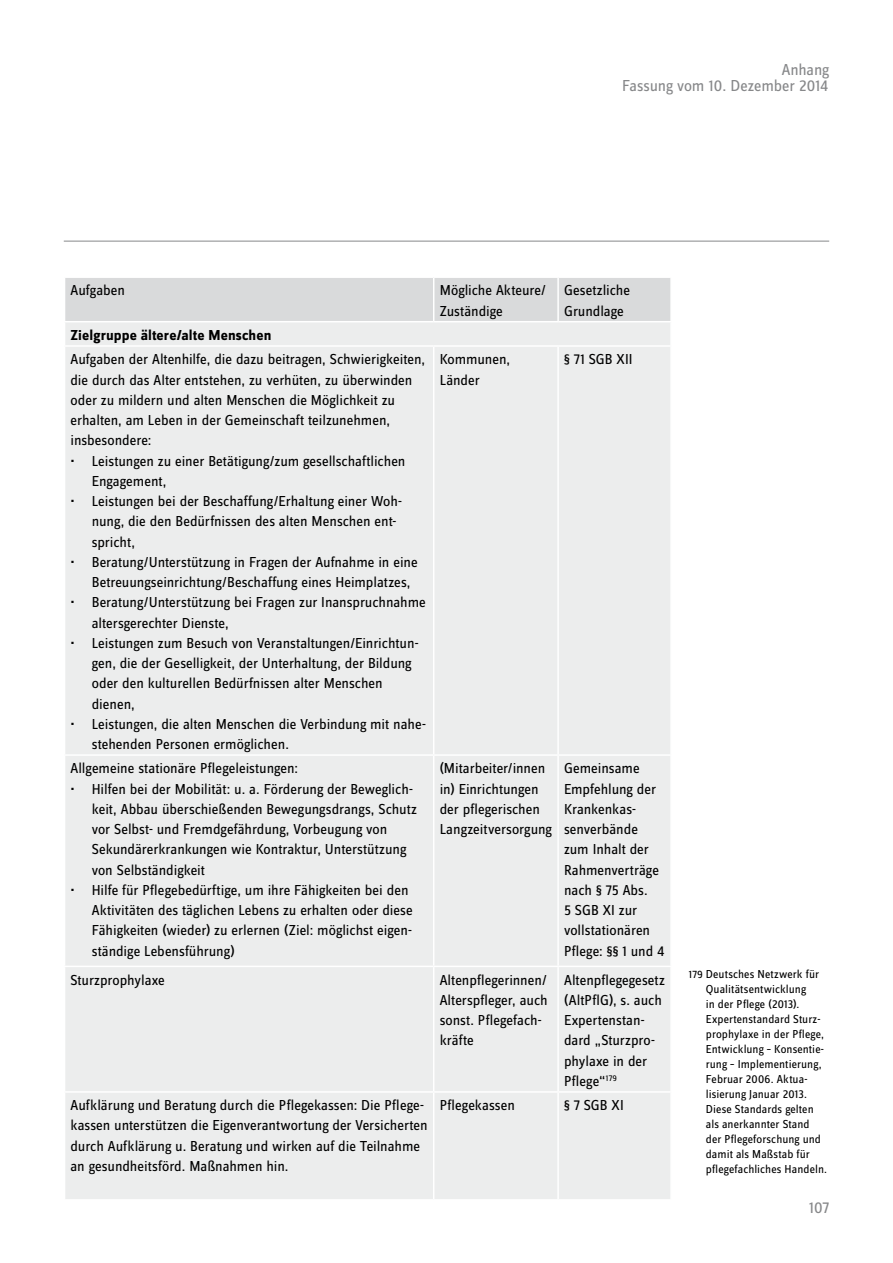
<style>
.page{position:relative;width:893px;height:1263px;background:#fff}
.page>*{position:absolute;margin:0;border:0;box-sizing:border-box;transform-origin:0 0}
.t1{font:16.5px "Zine Sans Dis";letter-spacing:-.005em;color:#87888a}
.t2{font:15px/20.2px "Zine Sans Dis";color:#000}
.t3{font:700 15px "Zine Sans Dis";letter-spacing:.01em;color:#000}
.t4{font:12px/15px "Zine Sans Dis";letter-spacing:.005em;color:#000}
.s1{font-size:11.25px}
</style>
<div class="page">
<hr style="left:64px;top:241px;width:765px;height:1px;background:#87888a">
<div style="left:65px;top:347px;width:605px;height:852px;background:#eceded"></div>
<svg style="left:65px;top:278px;width:606px;height:67px;background:#e0e1e1"></svg>
<hr style="left:434px;top:321px;width:124px;height:1px;background:#fff">
<hr style="left:558px;top:321px;width:114px;height:1px;background:#fff">
<hr style="left:670px;top:322px;width:2px;height:23px;background:#fff">
<hr style="left:433px;top:347px;width:1px;height:407px;background:#fff">
<hr style="left:557px;top:347px;width:2px;height:407px;background:#fff">
<hr style="left:64px;top:754px;width:370px;height:2px;background:#fff">
<hr style="left:434px;top:754px;width:124px;height:2px;background:#fff">
<hr style="left:433px;top:756px;width:1px;height:210px;background:#fff">
<hr style="left:558px;top:754px;width:114px;height:2px;background:#fff">
<hr style="left:557px;top:756px;width:2px;height:210px;background:#fff">
<hr style="left:64px;top:966px;width:370px;height:1px;background:#fff">
<hr style="left:434px;top:966px;width:124px;height:1px;background:#fff">
<hr style="left:433px;top:967px;width:1px;height:124px;background:#fff">
<hr style="left:558px;top:966px;width:114px;height:1px;background:#fff">
<hr style="left:557px;top:967px;width:2px;height:124px;background:#fff">
<hr style="left:64px;top:1091px;width:370px;height:2px;background:#fff">
<hr style="left:434px;top:1091px;width:124px;height:2px;background:#fff">
<hr style="left:433px;top:1093px;width:1px;height:106px;background:#fff">
<hr style="left:558px;top:1091px;width:114px;height:2px;background:#fff">
<hr style="left:557px;top:1093px;width:2px;height:106px;background:#fff">
<p class="t1" style="left:782px;top:62px;width:49px">Anhang</p>
<p class="t1" style="left:622px;top:77px;width:207px">Fassung vom 10. Dezember 2014</p>
<p class="t2" style="left:71px;top:281px;width:56px">Aufgaben</p>
<p class="t2" style="left:440px;top:281px;width:108px">Mögliche Akteure/<br>Zuständige</p>
<p class="t2" style="left:564px;top:281px;width:68px">Gesetzliche<br>Grundlage</p>
<p class="t3" style="left:71px;top:327px;width:203px">Zielgruppe ältere/alte Menschen</p>
<p class="t2" style="left:71px;top:350px;width:356px">Aufgaben der Altenhilfe, die dazu beitragen, Schwierigkeiten, die durch das Alter entstehen, zu verhüten, zu überwinden oder zu mildern und alten Menschen die Möglichkeit zu erhalten, am Leben in der Gemeinschaft teilzunehmen, insbesondere:</p>
<p class="t2" style="left:92px;top:451px;width:315px;text-indent:-21px">• Leistungen zu einer Betätigung/zum gesellschaftlichen<br>Engagement,</p>
<p class="t2" style="left:92px;top:492px;width:312px;text-indent:-21px">• Leistungen bei der Beschaffung/Erhaltung einer Woh&shy;nung, die den Bedürfnissen des alten Menschen ent&shy;spricht,</p>
<p class="t2" style="left:92px;top:552px;width:327px;text-indent:-21px">• Beratung/Unterstützung in Fragen der Aufnahme in eine<br>Betreuungseinrichtung/Beschaffung eines Heimplatzes,</p>
<p class="t2" style="left:92px;top:593px;width:336px;text-indent:-21px">• Beratung/Unterstützung bei Fragen zur Inanspruchnahme altersgerechter Dienste,</p>
<p class="t2" style="left:92px;top:633px;width:328px;text-indent:-21px">• Leistungen zum Besuch von Veranstaltungen/Einrichtun&shy;gen, die der Geselligkeit, der Unterhaltung, der Bildung oder den kulturellen Bedürfnissen alter Menschen dienen,</p>
<p class="t2" style="left:92px;top:714px;width:336px;text-indent:-21px">• Leistungen, die alten Menschen die Verbindung mit nahe&shy;stehenden Personen ermöglichen.</p>
<p class="t2" style="left:440px;top:350px;width:72px">Kommunen,<br>Länder</p>
<p class="t2" style="left:564px;top:350px;width:70px">§ 71 SGB XII</p>
<p class="t2" style="left:70px;top:759px;width:229px">Allgemeine stationäre Pflegeleistungen:</p>
<p class="t2" style="left:92px;top:779px;width:327px;text-indent:-21px">• Hilfen bei der Mobilität: u. a. Förderung der Beweglich&shy;keit, Abbau überschießenden Bewegungsdrangs, Schutz vor Selbst- und Fremdgefährdung, Vorbeugung von Sekundärerkrankungen wie Kontraktur, Unterstützung von Selbständigkeit</p>
<p class="t2" style="left:92px;top:880px;width:322px;text-indent:-21px">• Hilfe für Pflegebedürftige, um ihre Fähigkeiten bei den Aktivitäten des täglichen Lebens zu erhalten oder diese Fähigkeiten (wieder) zu erlernen (Ziel: möglichst eigen&shy;ständige Lebensführung)</p>
<p class="t2" style="left:440px;top:759px;width:114px">(Mitarbeiter/innen in) Einrichtungen der pflegerischen<br>Langzeitversorgung</p>
<p class="t2" style="left:564px;top:759px;width:102px">Gemeinsame<br>Empfehlung der<br>Krankenkas&shy;senverbände zum Inhalt der<br>Rahmenverträge nach § 75 Abs.<br>5 SGB XI zur vollstationären<br>Pflege: §§ 1 und 4</p>
<p class="t2" style="left:70px;top:970px;width:96px">Sturzprophylaxe</p>
<p class="t2" style="left:440px;top:970px;width:110px">Altenpflegerinnen/<br>Alterspfleger, auch sonst. Pflegefach&shy;kräfte</p>
<p class="t2" style="left:564px;top:970px;width:102px">Altenpflegegesetz (AltPflG), s. auch<br>Expertenstan&shy;dard „Sturzpro&shy;phylaxe in der<br>Pflege“<sup>179</sup></p>
<p class="t2" style="left:71px;top:1096px;width:359px">Aufklärung und Beratung durch die Pflegekassen: Die Pflege&shy;kassen unterstützen die Eigenverantwortung der Versicherten durch Aufklärung u. Beratung und wirken auf die Teilnahme an gesundheitsförd. Maßnahmen hin.</p>
<p class="t2" style="left:440px;top:1096px;width:77px">Pflegekassen</p>
<p class="t2" style="left:564px;top:1096px;width:61px">§ 7 SGB XI</p>
<p class="t4" style="left:706px;top:967px;width:123px;text-indent:-17px"><span class="s1">179</span> Deutsches Netzwerk für<br>Qualitätsentwicklung<br>in der Pflege (2013).<br>Expertenstandard Sturz&shy;prophylaxe in der Pflege,<br>Entwicklung – Konsentie&shy;rung – Implementierung,<br>Februar 2006. Aktua&shy;lisierung Januar 2013.<br>Diese Standards gelten als anerkannter Stand der Pflegeforschung und damit als Maßstab für pflegefachliches Handeln.</p>
<p class="t1" style="left:809px;top:1199px;width:22px">107</p>
</div>
